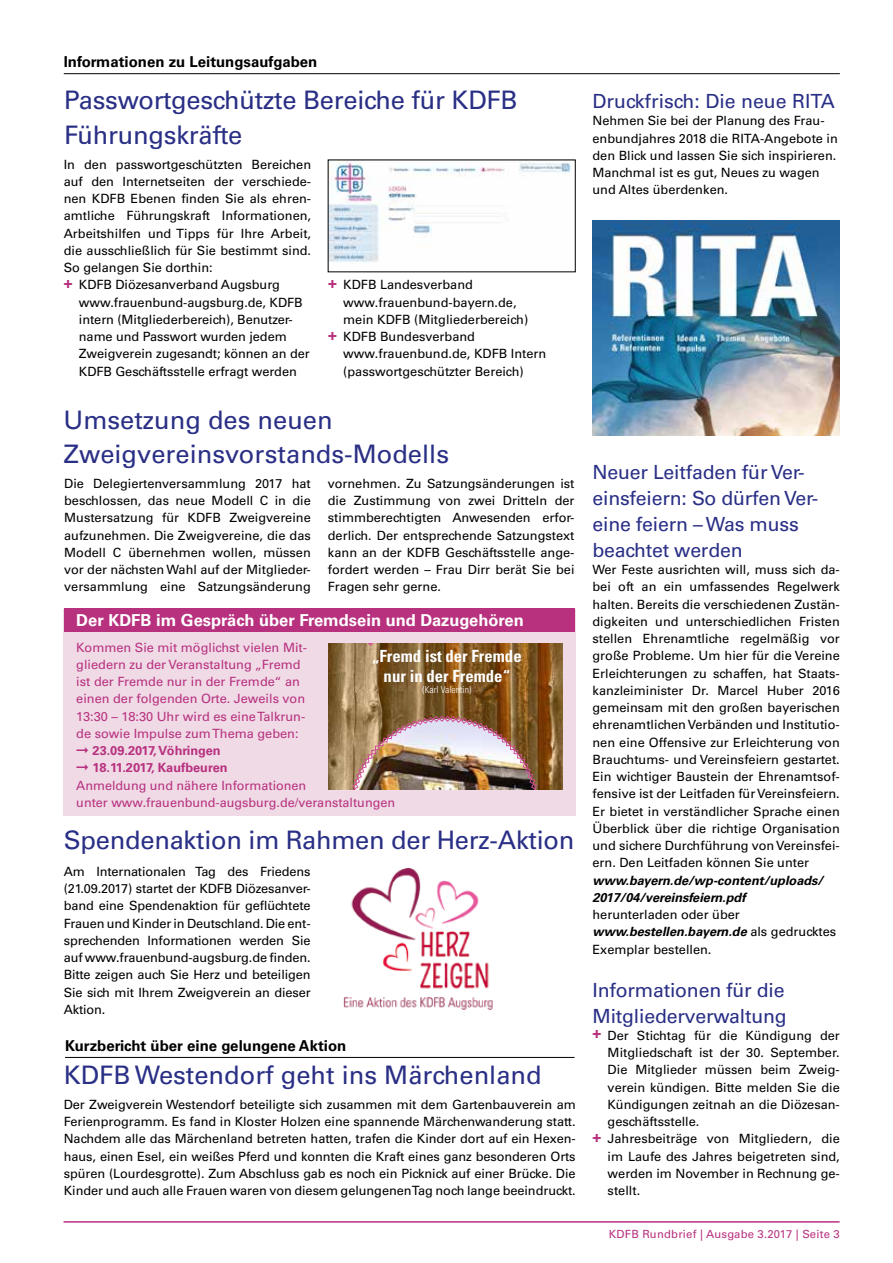
<style>
.page{position:relative;width:893px;height:1263px;background:#fff}
.page>*{position:absolute;margin:0;border:0;box-sizing:border-box;transform-origin:0 0}
.t1{font:25.5px/34.5px "Univers LT Std";letter-spacing:-.01em;color:#2a2f86}
.t2{font:19.5px/26px "Univers LT Std";letter-spacing:-.01em;color:#2a2f86}
.t3{font:700 condensed 16.8px/19.2px "Univers LT Std";color:#fff;text-align:center}
.t4{font:700 16.5px "Univers LT Std";color:#fff}
.t5{font:700 15px "Univers LT Std";color:#000}
.t6{font:12.75px/17.2px "Univers LT Std";color:#000;text-align:justify}
.t7{font:12.75px/17.2px "Univers LT Std";color:#b8317f}
.t8{font:italic 700 12.75px/17.2px "Univers LT Std";color:#000}
.t9{font:11.25px "Univers LT Std";letter-spacing:.02em;color:#b8317f}
.t10{font:300 condensed 9.6px "Univers LT Std";color:#fff}
.t11{font:7.95px "Museo Slab 500";color:#fff}
.s1{font-weight:700;font-size:15px;color:#b8317f}
.s2{font-weight:700}
.s3{font-weight:700;font-style:italic}
</style>
<div class="page">
<hr style="left:65px;top:1057px;width:509px;height:1px;background:#000">
<div style="left:64px;top:609px;width:512px;height:206px;background:#efdae6"></div>
<hr style="left:64px;top:1221px;width:776px;height:1px;background:#b8317f">
<hr style="left:64px;top:73px;width:776px;height:1px;background:#000">
<img style="left:592px;top:220px;width:248px;height:216px">
<svg style="left:328px;top:643px;width:234px;height:147px"></svg>
<svg style="left:343px;top:643px;width:58px;height:3px"></svg>
<img style="left:351px;top:716px;width:187px;height:74px">
<img style="left:330px;top:162px;width:241px;height:101px">
<img style="left:344px;top:868px;width:149px;height:142px">
<div style="left:64px;top:608px;width:510px;height:24px;background:#b8317f"></div>
<p class="t5" style="left:64px;top:53px;width:255px">Informationen zu Leitungsaufgaben</p>
<h1 class="t1" style="left:64px;top:83px;width:455px">Passwortgeschützte Bereiche für KDFB<br>Führungskräfte</h1>
<p class="t6" style="left:64px;top:155px;width:249px;text-align:left">In den passwortgeschützten Bereichen auf den Internetseiten der verschiede&shy;nen KDFB Ebenen finden Sie als ehren&shy;amtliche Führungskraft Informationen, Arbeitshilfen und Tipps für Ihre Arbeit, die ausschließlich für Sie bestimmt sind.<br>So gelangen Sie dorthin:<br><span class="s1">+</span> KDFB Diözesanverband Augsburg</p>
<p class="t6" style="left:79px;top:293px;width:232px;text-align:left">www.frauenbund-augsburg.de, KDFB intern (Mitgliederbereich), Benutzer&shy;name und Passwort wurden jedem Zweigverein zugesandt; können an der KDFB Geschäftsstelle erfragt werden</p>
<p class="t6" style="left:328px;top:276px;width:146px"><span class="s1">+</span> KDFB Landesverband</p>
<p class="t6" style="left:343px;top:293px;width:175px">www.frauenbund-bayern.de,</p>
<p class="t6" style="left:343px;top:311px;width:186px">mein KDFB (Mitgliederbereich)</p>
<p class="t6" style="left:328px;top:328px;width:148px"><span class="s1">+</span> KDFB Bundesverband</p>
<p class="t6" style="left:343px;top:345px;width:205px">www.frauenbund.de, KDFB Intern</p>
<p class="t6" style="left:343px;top:362px;width:182px">(passwortgeschützter Bereich)</p>
<h1 class="t1" style="left:64px;top:402px;width:387px">Umsetzung des neuen<br>Zweigvereinsvorstands-Modells</h1>
<p class="t6" style="left:64px;top:475px;width:248px">Die Delegiertenversammlung 2017 hat beschlossen, das neue Modell C in die Mustersatzung für KDFB Zweigvereine aufzunehmen. Die Zweigvereine, die das Modell C übernehmen wollen, müssen vor der nächsten Wahl auf der Mitglieder&shy;versammlung eine Satzungsänderung</p>
<p class="t6" style="left:328px;top:475px;width:248px">vornehmen. Zu Satzungsänderungen ist die Zustimmung von zwei Dritteln der stimmberechtigten Anwesenden erfor&shy;derlich. Der entsprechende Satzungstext kann an der KDFB Geschäftsstelle ange&shy;fordert werden – Frau Dirr berät Sie bei Fragen sehr gerne.</p>
<p class="t4" style="left:76px;top:610px;width:449px">Der KDFB im Gespräch über Fremdsein und Dazugehören</p>
<p class="t7" style="left:76px;top:638px;width:320px">Kommen Sie mit möglichst vielen Mit-<br>gliedern zu der Veranstaltung „Fremd<br>ist der Fremde nur in der Fremde“ an<br>einen der folgenden Orte. Jeweils von<br>13:30 – 18:30 Uhr wird es eine Talkrun-<br>de sowie Impulse zum Thema geben:<br>➞ <span class="s2">23.09.2017, Vöhringen<br></span>➞ <span class="s2">18.11.2017, Kaufbeuren<br></span>Anmeldung und nähere Informationen<br>unter www.frauenbund-augsburg.de/veranstaltungen</p>
<p class="t11" style="left:346px;top:612px;width:51px">im Gespräch</p>
<h3 class="t3" style="left:372px;top:647px;width:151px">„Fremd ist der Fremde nur in der Fremde“</h3>
<p class="t10" style="left:423px;top:684px;width:50px">(Karl Valentin)</p>
<h1 class="t1" style="left:64px;top:823px;width:512px">Spendenaktion im Rahmen der Herz-Aktion</h1>
<p class="t6" style="left:64px;top:863px;width:248px">Am Internationalen Tag des Friedens (21.09.2017) startet der KDFB Diözesanver&shy;band eine Spendenaktion für geflüchtete Frauen und Kinder in Deutschland. Die ent&shy;sprechenden Informationen werden Sie auf www.frauenbund-augsburg.de finden.<br>Bitte zeigen auch Sie Herz und beteiligen Sie sich mit Ihrem Zweigverein an dieser Aktion.</p>
<p class="t5" style="left:65px;top:1036px;width:283px">Kurzbericht über eine gelungene Aktion</p>
<h1 class="t1" style="left:64px;top:1058px;width:479px">KDFB Westendorf geht ins Märchenland</h1>
<p class="t6" style="left:64px;top:1096px;width:513px">Der Zweigverein Westendorf beteiligte sich zusammen mit dem Gartenbauverein am Ferienprogramm. Es fand in Kloster Holzen eine spannende Märchenwanderung statt.<br>Nachdem alle das Märchenland betreten hatten, trafen die Kinder dort auf ein Hexen&shy;haus, einen Esel, ein weißes Pferd und konnten die Kraft eines ganz besonderen Orts spüren (Lourdesgrotte). Zum Abschluss gab es noch ein Picknick auf einer Brücke. Die Kinder und auch alle Frauen waren von diesem gelungenen Tag noch lange beeindruckt.</p>
<h2 class="t2" style="left:592px;top:88px;width:244px">Druckfrisch: Die neue RITA</h2>
<p class="t6" style="left:592px;top:112px;width:247px;text-align:left">Nehmen Sie bei der Planung des Frau&shy;enbundjahres 2018 die RITA-Angebote in den Blick und lassen Sie sich inspirieren.<br>Manchmal ist es gut, Neues zu wagen und Altes überdenken.</p>
<h2 class="t2" style="left:592px;top:459px;width:227px">Neuer Leitfaden für Ver&shy;einsfeiern: So dürfen Ver&shy;eine feiern – Was muss beachtet werden</h2>
<p class="t6" style="left:592px;top:561px;width:249px">Wer Feste ausrichten will, muss sich da&shy;bei oft an ein umfassendes Regelwerk halten. Bereits die verschiedenen Zustän&shy;digkeiten und unterschiedlichen Fristen stellen Ehrenamtliche regelmäßig vor große Probleme. Um hier für die Vereine Erleichterungen zu schaffen, hat Staats&shy;kanzleiminister Dr. Marcel Huber 2016 gemeinsam mit den großen bayerischen ehrenamtlichen Verbänden und Institutio&shy;nen eine Offensive zur Erleichterung von Brauchtums- und Vereinsfeiern gestartet.<br>Ein wichtiger Baustein der Ehrenamtsof&shy;fensive ist der Leitfaden für Vereinsfeiern.<br>Er bietet in verständlicher Sprache einen Überblick über die richtige Organisation und sichere Durchführung von Vereinsfei&shy;ern. Den Leitfaden können Sie unter</p>
<p class="t8" style="left:592px;top:872px;width:232px">www.bayern.de/wp-content/uploads/<br>2017/04/vereinsfeiern.pdf</p>
<p class="t6" style="left:592px;top:906px;width:245px;text-align:left">herunterladen oder über <span class="s3">www.bestellen.bayern.de</span> als gedrucktes<br>Exemplar bestellen.</p>
<h2 class="t2" style="left:592px;top:977px;width:196px">Informationen für die<br>Mitgliederverwaltung</h2>
<p class="t6" style="left:592px;top:1027px;width:249px"><span class="s1">+</span> Der Stichtag für die Kündigung der</p>
<p class="t6" style="left:608px;top:1044px;width:234px">Mitgliedschaft ist der 30. September.</p>
<p class="t6" style="left:608px;top:1061px;width:234px">Die Mitglieder müssen beim Zweig-</p>
<p class="t6" style="left:608px;top:1078px;width:234px">verein kündigen. Bitte melden Sie die</p>
<p class="t6" style="left:608px;top:1096px;width:234px">Kündigungen zeitnah an die Diözesan-</p>
<p class="t6" style="left:608px;top:1113px;width:93px">geschäftsstelle.</p>
<p class="t6" style="left:592px;top:1130px;width:249px"><span class="s1">+</span> Jahresbeiträge von Mitgliedern, die</p>
<p class="t6" style="left:608px;top:1147px;width:234px">im Laufe des Jahres beigetreten sind,</p>
<p class="t6" style="left:608px;top:1165px;width:234px">werden im November in Rechnung ge-</p>
<p class="t6" style="left:608px;top:1182px;width:34px">stellt.</p>
<p class="t9" style="left:609px;top:1227px;width:233px">KDFB Rundbrief | Ausgabe 3.2017 | Seite 3</p>
</div>
